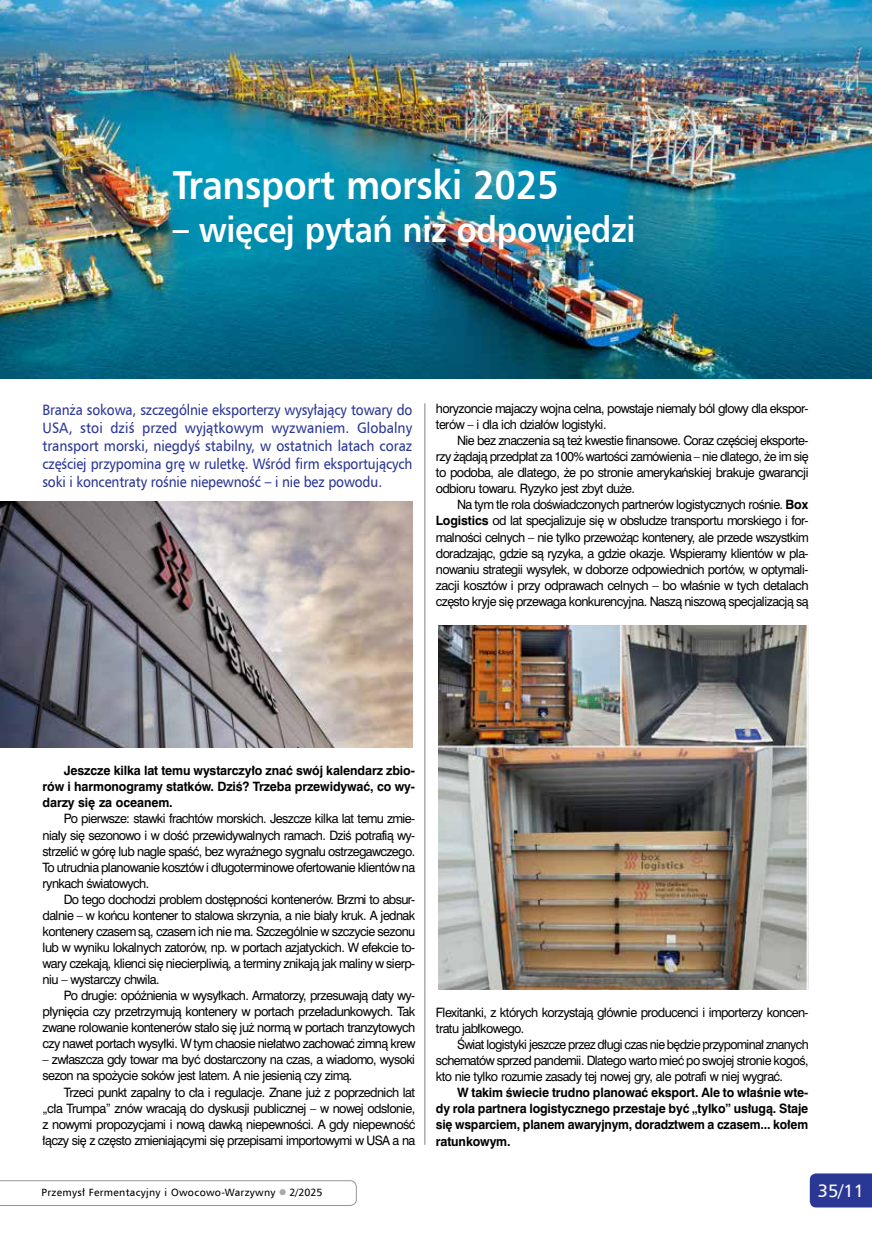
<style>
.page{position:relative;width:872px;height:1234px;background:#fff}
.page>*{position:absolute;margin:0;border:0;box-sizing:border-box;transform-origin:0 0}
.t1{font:700 40.5px "Humnst 777 EU";letter-spacing:-.01em;color:#fff;scale:.9 1}
.t2{font:700 36px "Humnst 777 EU";letter-spacing:-.01em;color:#fff;scale:.9 1}
.t3{font:18px "Humnst 777 EU";color:#fff}
.t4{font:15px/18px "Humnst 777 EU";letter-spacing:-.01em;color:#2b3795;text-align:justify;scale:.9 1}
.t5{font:12px/16px "Swis 721 PL";letter-spacing:-.01em;color:#000;text-align:justify}
.t6{font:700 12px/16px "Swis 721 PL";letter-spacing:-.01em;color:#000;text-align:justify}
.t7{font:12px/16px "Swis 721 PL";letter-spacing:-.01em;color:#000;text-align:justify;scale:.95 1}
.t8{font:10.5px "Humnst 777 EU";letter-spacing:.03em;color:#000}
.s1{font-weight:700}
.s2{color:#a7a9ac}
</style>
<div class="page">
<img style="left:0;top:0;width:872px;height:378px">
<hr style="left:424px;top:403px;width:1px;height:741px;background:#808285">
<img style="left:0;top:501px;width:412px;height:246px">
<img style="left:438px;top:625px;width:370px;height:364px">
<svg style="left:0;top:1180px;width:357px;height:25px"></svg>
<div style="left:810px;top:1173px;width:62px;height:34px;background:#2b3795"></div>
<h1 class="t1" style="left:173px;top:160px;width:430px">Transport morski 2025</h1>
<h2 class="t2" style="left:173px;top:206px;width:515px">– więcej pytań niż odpowiedzi</h2>
<p class="t4" style="left:42px;top:400px;width:413px">Branża sokowa, szczególnie eksporterzy wysyłający towary do USA, stoi dziś przed wyjątkowym wyzwaniem. Globalny transport morski, niegdyś stabilny, w ostatnich latach coraz częściej przypomina grę w ruletkę. Wśród firm eksportujących soki i koncentraty rośnie niepewność – i nie bez powodu.</p>
<p class="t5" style="left:436px;top:400px;width:374px">horyzoncie majaczy wojna celna, powstaje niemały ból głowy dla ekspor&shy;terów – i dla ich działów logistyki.</p>
<p class="t5" style="left:436px;top:432px;width:374px;text-indent:21px">Nie bez znaczenia są też kwestie finansowe. Coraz częściej eksporte&shy;rzy żądają przedpłat za 100% wartości zamówienia – nie dlatego, że im się to podoba, ale dlatego, że po stronie amerykańskiej brakuje gwarancji odbioru towaru. Ryzyko jest zbyt duże.</p>
<p class="t5" style="left:436px;top:496px;width:374px;text-indent:21px">Na tym tle rola doświadczonych partnerów logistycznych rośnie. <span class="s1">Box Logistics</span> od lat specjalizuje się w obsłudze transportu morskiego i for&shy;malności celnych – nie tylko przewożąc kontenery, ale przede wszystkim doradzając, gdzie są ryzyka, a gdzie okazje. Wspieramy klientów w pla&shy;nowaniu strategii wysyłek, w doborze odpowiednich portów, w optymali&shy;zacji kosztów i przy odprawach celnych – bo właśnie w tych detalach często kryje się przewaga konkurencyjna. Naszą niszową specjalizacją są</p>
<p class="t6" style="left:43px;top:762px;width:374px;text-indent:21px">Jeszcze kilka lat temu wystarczyło znać swój kalendarz zbio&shy;rów i harmonogramy statków. Dziś? Trzeba przewidywać, co wy&shy;darzy się za oceanem.</p>
<p class="t5" style="left:43px;top:810px;width:374px;text-indent:21px">Po pierwsze: stawki frachtów morskich. Jeszcze kilka lat temu zmie&shy;niały się sezonowo i w dość przewidywalnych ramach. Dziś potrafią wy&shy;strzelić w górę lub nagle spaść, bez wyraźnego sygnału ostrzegawczego.<br>To utrudnia planowanie kosztów i długoterminowe ofertowanie klientów na rynkach światowych.</p>
<p class="t5" style="left:43px;top:890px;width:374px;text-indent:21px">Do tego dochodzi problem dostępności kontenerów. Brzmi to absur&shy;dalnie – w końcu kontener to stalowa skrzynia, a nie biały kruk. A jednak kontenery czasem są, czasem ich nie ma. Szczególnie w szczycie sezonu lub w wyniku lokalnych zatorów, np. w portach azjatyckich. W efekcie to&shy;wary czekają, klienci się niecierpliwią, a terminy znikają jak maliny w sierp&shy;niu – wystarczy chwila.</p>
<p class="t5" style="left:43px;top:987px;width:374px;text-indent:21px">Po drugie: opóźnienia w wysyłkach. Armatorzy, przesuwają daty wy&shy;płynięcia czy przetrzymują kontenery w portach przeładunkowych. Tak zwane rolowanie kontenerów stało się już normą w portach tranzytowych czy nawet portach wysyłki. W tym chaosie niełatwo zachować zimną krew</p>
<p class="t5" style="left:43px;top:1051px;width:374px">– zwłaszcza gdy towar ma być dostarczony na czas, a wiadomo, wysoki sezon na spożycie soków jest latem. A nie jesienią czy zimą.</p>
<p class="t5" style="left:43px;top:1083px;width:374px;text-indent:21px">Trzeci punkt zapalny to cła i regulacje. Znane już z poprzednich lat „cła Trumpa” znów wracają do dyskusji publicznej – w nowej odsłonie, z nowymi propozycjami i nową dawką niepewności. A gdy niepewność łączy się z często zmieniającymi się przepisami importowymi w USA a na</p>
<p class="t5" style="left:436px;top:1004px;width:374px">Flexitanki, z których korzystają głównie producenci i importerzy koncen&shy;tratu jabłkowego.</p>
<p class="t7" style="left:436px;top:1036px;width:393px;text-indent:21px">Świat logistyki jeszcze przez długi czas nie będzie przypominał znanych schematów sprzed pandemii. Dlatego warto mieć po swojej stronie kogoś, kto nie tylko rozumie zasady tej nowej gry, ale potrafi w niej wygrać.</p>
<p class="t6" style="left:436px;top:1084px;width:374px;text-indent:21px">W takim świecie trudno planować eksport. Ale to właśnie wte&shy;dy rola partnera logistycznego przestaje być „tylko” usługą. Staje się wsparciem, planem awaryjnym, doradztwem a czasem... kołem ratunkowym.</p>
<p class="t8" style="left:41px;top:1185px;width:282px">Przemysł Fermentacyjny i Owocowo-Warzywny <span class="s2">●</span> 2/2025</p>
<h3 class="t3" style="left:817px;top:1179px;width:48px">35/11</h3>
</div>
